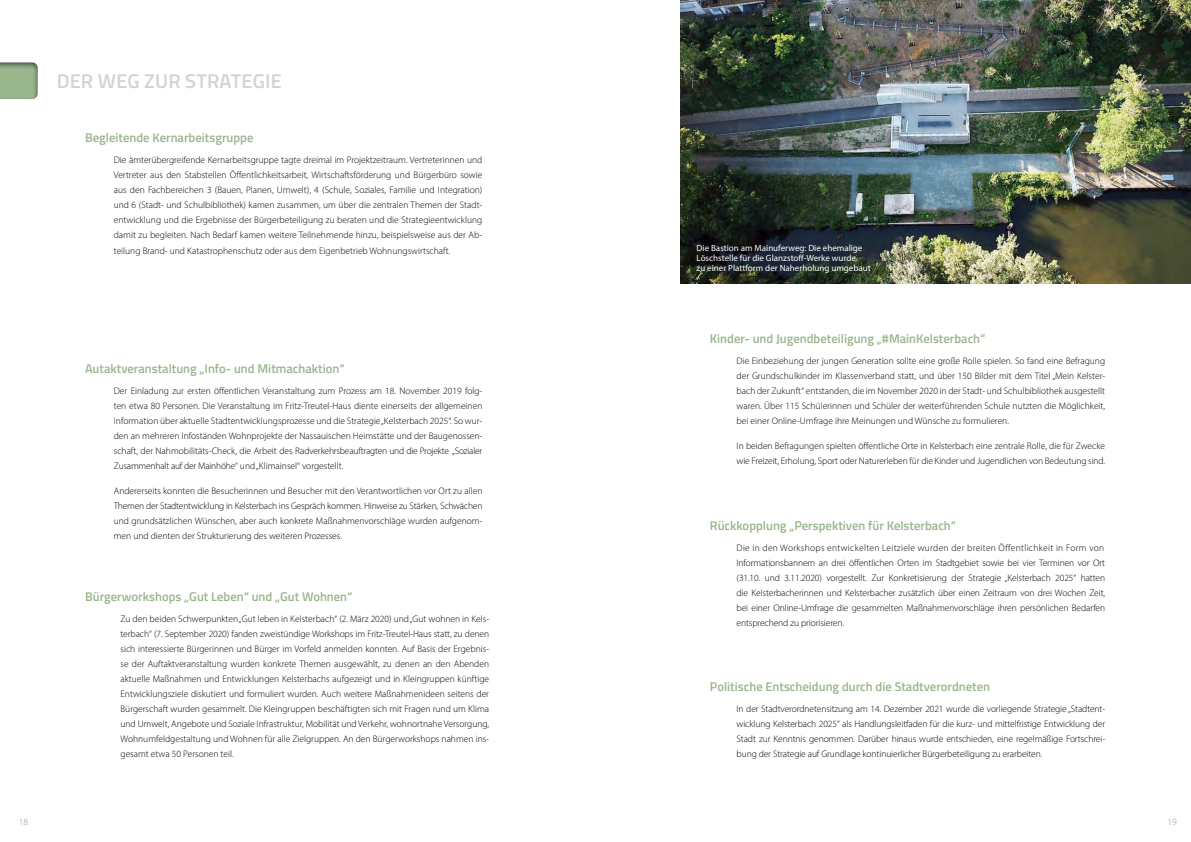
<style>
.page{position:relative;width:1191px;height:842px;background:#fff}
.page>*{position:absolute;margin:0;border:0;box-sizing:border-box;transform-origin:0 0}
.t1{font:600 20px "Titillium Web";letter-spacing:.01em;color:#d1d3d4}
.t2{font:600 12.7px "Titillium Web";color:#9ab68d}
.t3{font:300 9.5px/15px "Myriad Pro";color:#000;text-align:justify}
.t4{font:300 9.5px "Myriad Pro";color:#939598}
.t5{font:9px/10px "Myriad Pro";color:#fff}
</style>
<div class="page">
<div style="left:0;top:55px;width:46px;height:45px;background:#000;opacity:.57"></div>
<img style="left:681px;top:0;width:510px;height:283px">
<h1 class="t1" style="left:57px;top:66px;width:227px">DER WEG ZUR STRATEGIE</h1>
<h2 class="t2" style="left:85px;top:128px;width:170px">Begleitende Kernarbeitsgruppe</h2>
<p class="t3" style="left:114px;top:153px;width:370px">Die ämterübergreifende Kernarbeitsgruppe tagte dreimal im Projektzeitraum. Vertreterinnen und Vertreter aus den Stabstellen Öffentlichkeitsarbeit, Wirtschaftsförderung und Bürgerbüro sowie aus den Fachbereichen 3 (Bauen, Planen, Umwelt), 4 (Schule, Soziales, Familie und Integration) und 6 (Stadt- und Schulbibliothek) kamen zusammen, um über die zentralen Themen der Stadt&shy;entwicklung und die Ergebnisse der Bürgerbeteiligung zu beraten und die Strategieentwicklung damit zu begleiten. Nach Bedarf kamen weitere Teilnehmende hinzu, beispielsweise aus der Ab&shy;teilung Brand- und Katastrophenschutz oder aus dem Eigenbetrieb Wohnungswirtschaft.</p>
<h2 class="t2" style="left:85px;top:359px;width:261px">Autaktveranstaltung „Info- und Mitmachaktion“</h2>
<p class="t3" style="left:114px;top:383px;width:370px">Der Einladung zur ersten öffentlichen Veranstaltung zum Prozess am 18. November 2019 folg&shy;ten etwa 80 Personen. Die Veranstaltung im Fritz-Treutel-Haus diente einerseits der allgemeinen Information über aktuelle Stadtentwicklungsprozesse und die Strategie „Kelsterbach 2025“. So wur&shy;den an mehreren Infoständen Wohnprojekte der Nassauischen Heimstätte und der Baugenossen&shy;schaft, der Nahmobilitäts-Check, die Arbeit des Radverkehrsbeauftragten und die Projekte „Sozialer Zusammenhalt auf der Mainhöhe“ und „Klimainsel“ vorgestellt.</p>
<p class="t3" style="left:114px;top:483px;width:370px">Andererseits konnten die Besucherinnen und Besucher mit den Verantwortlichen vor Ort zu allen Themen der Stadtentwicklung in Kelsterbach ins Gespräch kommen. Hinweise zu Stärken, Schwächen und grundsätzlichen Wünschen, aber auch konkrete Maßnahmenvorschläge wurden aufgenom&shy;men und dienten der Strukturierung des weiteren Prozesses.</p>
<h2 class="t2" style="left:85px;top:587px;width:269px">Bürgerworkshops „Gut Leben“ und „Gut Wohnen“</h2>
<p class="t3" style="left:120px;top:611px;width:370px">Zu den beiden Schwerpunkten „Gut leben in Kelsterbach“ (2. März 2020) und „Gut wohnen in Kels&shy;terbach“ (7. September 2020) fanden zweistündige Workshops im Fritz-Treutel-Haus statt, zu denen sich interessierte Bürgerinnen und Bürger im Vorfeld anmelden konnten. Auf Basis der Ergebnis&shy;se der Auftaktveranstaltung wurden konkrete Themen ausgewählt, zu denen an den Abenden aktuelle Maßnahmen und Entwicklungen Kelsterbachs aufgezeigt und in Kleingruppen künftige Entwicklungsziele diskutiert und formuliert wurden. Auch weitere Maßnahmenideen seitens der Bürgerschaft wurden gesammelt. Die Kleingruppen beschäftigten sich mit Fragen rund um Klima und Umwelt, Angebote und Soziale Infrastruktur, Mobilität und Verkehr, wohnortnahe Versorgung, Wohnumfeldgestaltung und Wohnen für alle Zielgruppen. An den Bürgerworkshops nahmen ins&shy;gesamt etwa 50 Personen teil.</p>
<p class="t5" style="left:696px;top:243px;width:176px">Die Bastion am Mainuferweg: Die ehemalige<br>Löschstelle für die Glanzstoff-Werke wurde<br>zu einer Plattform der Naherholung umgebaut</p>
<h2 class="t2" style="left:710px;top:329px;width:277px">Kinder- und Jugendbeteiligung „#MainKelsterbach“</h2>
<p class="t3" style="left:736px;top:353px;width:370px">Die Einbeziehung der jungen Generation sollte eine große Rolle spielen. So fand eine Befragung der Grundschulkinder im Klassenverband statt, und über 150 Bilder mit dem Titel „Mein Kelster&shy;bach der Zukunft“ entstanden, die im November 2020 in der Stadt- und Schulbibliothek ausgestellt waren. Über 115 Schülerinnen und Schüler der weiterführenden Schule nutzten die Möglichkeit, bei einer Online-Umfrage ihre Meinungen und Wünsche zu formulieren.</p>
<p class="t3" style="left:736px;top:438px;width:370px">In beiden Befragungen spielten öffentliche Orte in Kelsterbach eine zentrale Rolle, die für Zwecke wie Freizeit, Erholung, Sport oder Naturerleben für die Kinder und Jugendlichen von Bedeutung sind.</p>
<h2 class="t2" style="left:710px;top:516px;width:248px">Rückkopplung „Perspektiven für Kelsterbach“</h2>
<p class="t3" style="left:736px;top:540px;width:370px">Die in den Workshops entwickelten Leitziele wurden der breiten Öffentlichkeit in Form von Informationsbannern an drei öffentlichen Orten im Stadtgebiet sowie bei vier Terminen vor Ort (31.10. und 3.11.2020) vorgestellt. Zur Konkretisierung der Strategie „Kelsterbach 2025“ hatten die Kelsterbacherinnen und Kelsterbacher zusätzlich über einen Zeitraum von drei Wochen Zeit, bei einer Online-Umfrage die gesammelten Maßnahmenvorschläge ihren persönlichen Bedarfen entsprechend zu priorisieren.</p>
<h2 class="t2" style="left:710px;top:677px;width:282px">Politische Entscheidung durch die Stadtverordneten</h2>
<p class="t3" style="left:736px;top:701px;width:370px">In der Stadtverordnetensitzung am 14. Dezember 2021 wurde die vorliegende Strategie „Stadtent&shy;wicklung Kelsterbach 2025“ als Handlungsleitfaden für die kurz- und mittelfristige Entwicklung der Stadt zur Kenntnis genommen. Darüber hinaus wurde entschieden, eine regelmäßige Fortschrei&shy;bung der Strategie auf Grundlage kontinuierlicher Bürgerbeteiligung zu erarbeiten.</p>
<p class="t4" style="left:19px;top:816px;width:11px">18</p>
<p class="t4" style="left:1167px;top:816px;width:11px">19</p>
</div>
